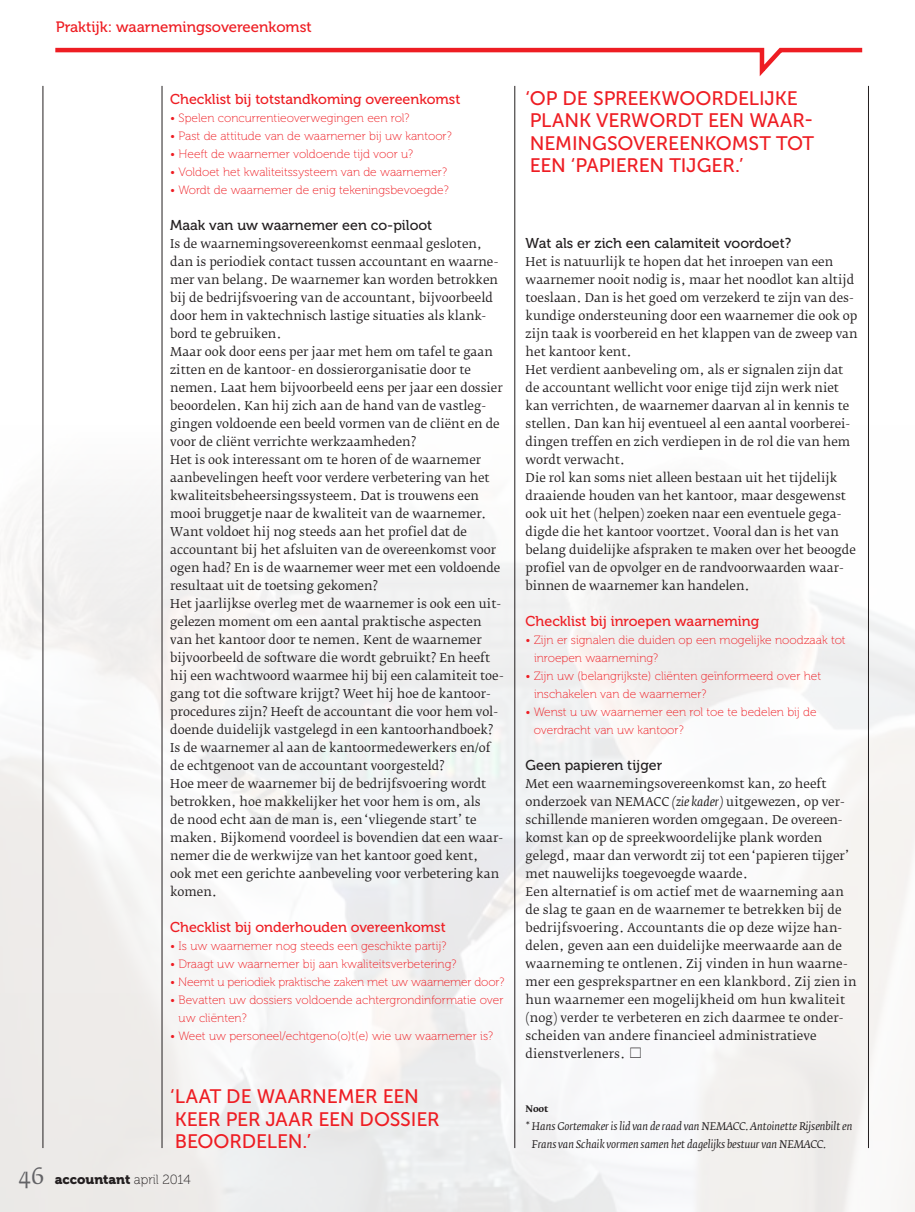
<style>
.page{position:relative;width:915px;height:1212px;background:#fff}
.page>*{position:absolute;margin:0;border:0;box-sizing:border-box;transform-origin:0 0}
.t1{font:19.5px/22.5px "Museo Sans 500";letter-spacing:-.01em;color:#ee1d23}
.t2{font:15px "Museo 500";color:#ee1d23}
.t3{font:14.25px "Museo 500";color:#ee1d23}
.t4{font:14.25px "Museo 500";color:#231f20}
.t5{font:13.2px "Museo 900";color:#231f20}
.t6{font:12px/18px "Fedra Serif B Std";color:#231f20}
.t7{font:12px/18px "Museo 100";color:#ee1d23}
.t8{font:italic 10.5px/18px "Fedra Serif B Std";color:#231f20}
.t9{font:700 9px "Fedra Serif B Std";color:#231f20}
.s1{font-family:"Fedra Serif B Std";font-size:22.5px;color:#636366}
.s2{font-family:"Museo 100"}
.s3{font-style:italic}
</style>
<div class="page">
<img style="left:0;top:422px;width:914px;height:790px">
<hr style="left:867px;top:86px;width:1px;height:1062px;background:#231f20">
<hr style="left:162px;top:86px;width:1px;height:1062px;background:#231f20">
<hr style="left:514px;top:86px;width:1px;height:1062px;background:#231f20">
<hr style="left:43px;top:86px;width:1px;height:1062px;background:#231f20">
<svg style="left:55px;top:47px;width:808px;height:29px"></svg>
<svg style="left:630px;top:1047px;width:10px;height:11px"></svg>
<p class="t2" style="left:56px;top:19px;width:257px">Praktijk: waarnemingsovereenkomst</p>
<p class="t3" style="left:170px;top:91px;width:291px">Checklist bij totstandkoming overeenkomst</p>
<p class="t7" style="left:170px;top:109px;width:241px">• Spelen concurrentieoverwegingen een rol?</p>
<p class="t7" style="left:170px;top:127px;width:283px">• Past de attitude van de waarnemer bij uw kantoor?</p>
<p class="t7" style="left:170px;top:145px;width:244px">• Heeft de waarnemer voldoende tijd voor u?</p>
<p class="t7" style="left:170px;top:163px;width:278px">• Voldoet het kwaliteitssysteem van de waarnemer?</p>
<p class="t7" style="left:170px;top:181px;width:280px">• Wordt de waarnemer de enig tekeningsbevoegde?</p>
<p class="t4" style="left:170px;top:217px;width:263px">Maak van uw waarnemer een co-piloot</p>
<p class="t6" style="left:170px;top:235px;width:335px">Is de waarnemingsovereenkomst eenmaal gesloten, dan is periodiek contact tussen accountant en waarne&shy;mer van belang. De waarnemer kan worden betrokken bij de bedrijfsvoering van de accountant, bijvoorbeeld door hem in vaktechnisch lastige situaties als klank&shy;bord te gebruiken.<br>Maar ook door eens per jaar met hem om tafel te gaan zitten en de kantoor- en dossierorganisatie door te nemen. Laat hem bijvoorbeeld eens per jaar een dossier beoordelen. Kan hij zich aan de hand van de vastleg&shy;gingen voldoende een beeld vormen van de cliënt en de voor de cliënt verrichte werkzaamheden?<br>Het is ook interessant om te horen of de waarnemer aanbevelingen heeft voor verdere verbetering van het kwaliteitsbeheersingssysteem. Dat is trouwens een mooi bruggetje naar de kwaliteit van de waarnemer.<br>Want voldoet hij nog steeds aan het profiel dat de accountant bij het afsluiten van de overeenkomst voor ogen had? En is de waarnemer weer met een voldoende resultaat uit de toetsing gekomen?<br>Het jaarlijkse overleg met de waarnemer is ook een uit&shy;gelezen moment om een aantal praktische aspecten van het kantoor door te nemen. Kent de waarnemer bijvoorbeeld de software die wordt gebruikt? En heeft hij een wachtwoord waarmee hij bij een calamiteit toe&shy;gang tot die software krijgt? Weet hij hoe de kantoor&shy;procedures zijn? Heeft de accountant die voor hem vol&shy;doende duidelijk vastgelegd in een kantoorhandboek?<br>Is de waarnemer al aan de kantoormedewerkers en/of de echtgenoot van de accountant voorgesteld?<br>Hoe meer de waarnemer bij de bedrijfsvoering wordt betrokken, hoe makkelijker het voor hem is om, als<br>de nood echt aan de man is, een ‘vliegende start’ te maken. Bijkomend voordeel is bovendien dat een waar&shy;nemer die de werkwijze van het kantoor goed kent,<br>ook met een gerichte aanbeveling voor verbetering kan komen.</p>
<p class="t3" style="left:170px;top:919px;width:277px">Checklist bij onderhouden overeenkomst</p>
<p class="t7" style="left:170px;top:937px;width:278px">• Is uw waarnemer nog steeds een geschikte partij?</p>
<p class="t7" style="left:170px;top:955px;width:287px">• Draagt uw waarnemer bij aan kwaliteitsverbetering?</p>
<p class="t7" style="left:170px;top:973px;width:335px">• Neemt u periodiek praktische zaken met uw waarnemer door?</p>
<p class="t7" style="left:178px;top:991px;width:326px;text-indent:-8px">• Bevatten uw dossiers voldoende achtergrondinformatie over uw cliënten?</p>
<p class="t7" style="left:170px;top:1027px;width:324px">• Weet uw personeel/echtgeno(o)t(e) wie uw waarnemer is?</p>
<h1 class="t1" style="left:170px;top:1085px;width:271px">‘LAAT DE WAARNEMER EEN<br>KEER PER JAAR EEN DOSSIER<br>BEOORDELEN.’</h1>
<p class="t5" style="left:19px;top:1172px;width:173px"><span class="s1">46</span> accountant <span class="s2">april 2014</span></p>
<h1 class="t1" style="left:525px;top:87px;width:290px">‘OP DE SPREEKWOORDELIJKE<br>PLANK VERWORDT EEN WAAR-<br>NEMINGSOVEREENKOMST TOT<br>EEN ‘PAPIEREN TIJGER.’</h1>
<p class="t4" style="left:525px;top:235px;width:267px">Wat als er zich een calamiteit voordoet?</p>
<p class="t6" style="left:525px;top:253px;width:333px">Het is natuurlijk te hopen dat het inroepen van een waarnemer nooit nodig is, maar het noodlot kan altijd toeslaan. Dan is het goed om verzekerd te zijn van des&shy;kundige ondersteuning door een waarnemer die ook op zijn taak is voorbereid en het klappen van de zweep van het kantoor kent.<br>Het verdient aanbeveling om, als er signalen zijn dat de accountant wellicht voor enige tijd zijn werk niet kan verrichten, de waarnemer daarvan al in kennis te stellen. Dan kan hij eventueel al een aantal voorberei&shy;dingen treffen en zich verdiepen in de rol die van hem wordt verwacht.<br>Die rol kan soms niet alleen bestaan uit het tijdelijk draaiende houden van het kantoor, maar desgewenst ook uit het (helpen) zoeken naar een eventuele gega&shy;digde die het kantoor voortzet. Vooral dan is het van belang duidelijke afspraken te maken over het beoogde profiel van de opvolger en de randvoorwaarden waar&shy;binnen de waarnemer kan handelen.</p>
<p class="t3" style="left:525px;top:613px;width:235px">Checklist bij inroepen waarneming</p>
<p class="t7" style="left:534px;top:631px;width:313px;text-indent:-8px">• Zijn er signalen die duiden op een mogelijke noodzaak tot inroepen waarneming?</p>
<p class="t7" style="left:534px;top:667px;width:289px;text-indent:-8px">• Zijn uw (belangrijkste) cliënten geïnformeerd over het inschakelen van de waarnemer?</p>
<p class="t7" style="left:533px;top:703px;width:284px;text-indent:-8px">• Wenst u uw waarnemer een rol toe te bedelen bij de overdracht van uw kantoor?</p>
<p class="t4" style="left:525px;top:757px;width:138px">Geen papieren tijger</p>
<p class="t6" style="left:525px;top:775px;width:332px">Met een waarnemingsovereenkomst kan, zo heeft onderzoek van NEMACC <span class="s3">(zie kader)</span> uitgewezen, op ver&shy;schillende manieren worden omgegaan. De overeen&shy;komst kan op de spreekwoordelijke plank worden gelegd, maar dan verwordt zij tot een ‘papieren tijger’ met nauwelijks toegevoegde waarde.<br>Een alternatief is om actief met de waarneming aan de slag te gaan en de waarnemer te betrekken bij de bedrijfsvoering. Accountants die op deze wijze han&shy;delen, geven aan een duidelijke meerwaarde aan de waarneming te ontlenen. Zij vinden in hun waarne&shy;mer een gesprekspartner en een klankbord. Zij zien in hun waarnemer een mogelijkheid om hun kwaliteit (nog) verder te verbeteren en zich daarmee te onder&shy;scheiden van andere financieel administratieve dienstverleners.</p>
<p class="t9" style="left:525px;top:1104px;width:25px">Noot</p>
<p class="t8" style="left:531px;top:1117px;width:322px;text-indent:-6px">* Hans Gortemaker is lid van de raad van NEMACC. Antoinette Rijsenbilt en<br>Frans van Schaik vormen samen het dagelijks bestuur van NEMACC.</p>
</div>
